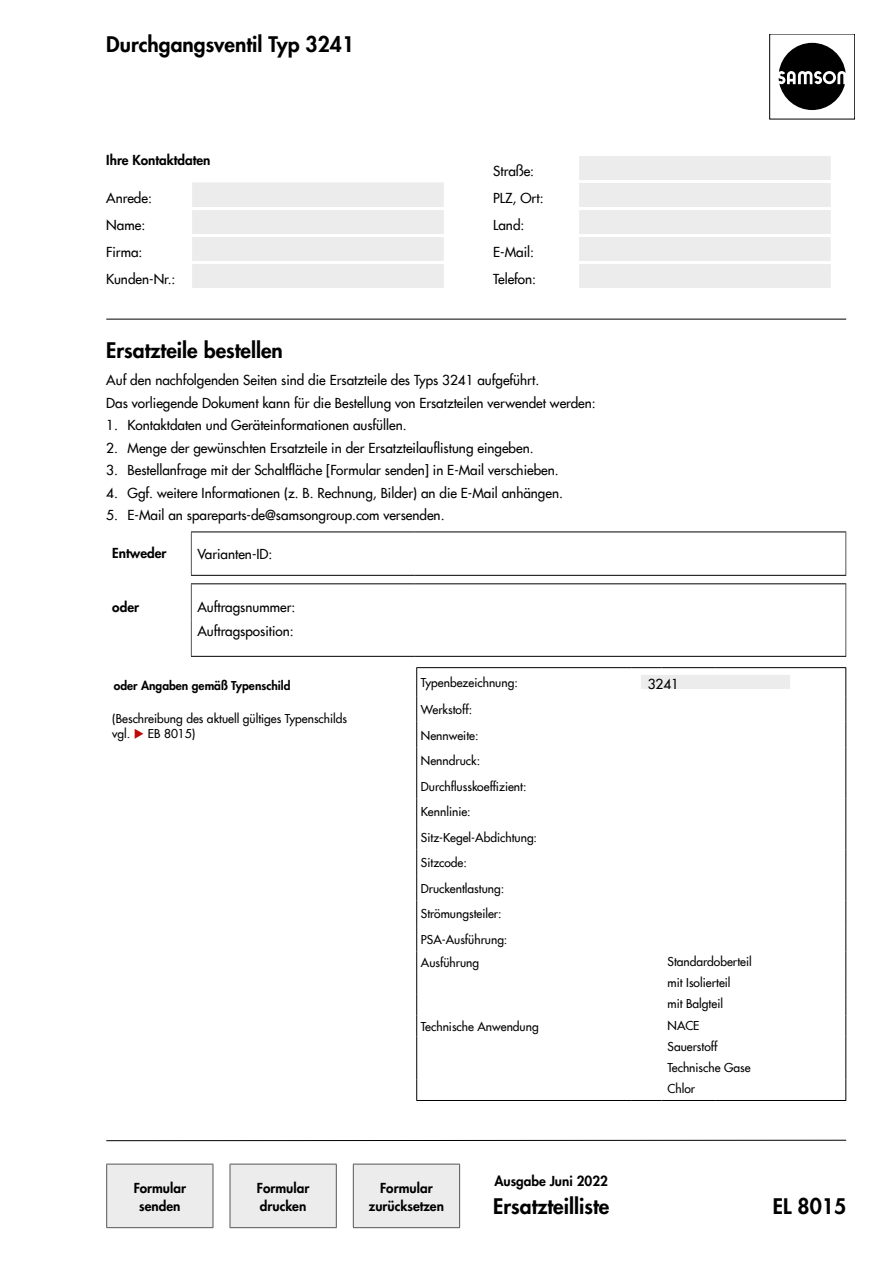
<style>
.page{position:relative;width:893px;height:1263px;background:#fff}
.page>*{position:absolute;margin:0;border:0;box-sizing:border-box;transform-origin:0 0}
.Heading_EL{font:800 21px "Futura Com";color:#000}
.BodyText_EL{font:500 13.5px/27px "Futura Com";color:#000}
.t1{font:800 13.5px/18px "Futura Com";color:#000;text-align:center}
.t2{font:500 12px/15px "Futura Com";color:#000}
.t3{font:800 12px "Futura Com";color:#000}
.s1{color:#bb0c0a}
</style>
<div class="page">
<div style="left:192px;top:182px;width:252px;height:106px;background:#ececed"></div>
<hr style="left:191px;top:207px;width:256px;height:3px;background:#fff">
<hr style="left:191px;top:234px;width:256px;height:3px;background:#fff">
<hr style="left:191px;top:261px;width:256px;height:3px;background:#fff">
<div style="left:579px;top:156px;width:252px;height:132px;background:#ececed"></div>
<hr style="left:578px;top:180px;width:256px;height:3px;background:#fff">
<hr style="left:578px;top:207px;width:256px;height:3px;background:#fff">
<hr style="left:578px;top:234px;width:256px;height:3px;background:#fff">
<hr style="left:578px;top:261px;width:256px;height:3px;background:#fff">
<hr style="left:414px;top:531px;width:432px;height:1px;background:#000">
<hr style="left:414px;top:575px;width:432px;height:1px;background:#000">
<hr style="left:845px;top:532px;width:1px;height:43px;background:#565656">
<hr style="left:845px;top:584px;width:1px;height:37px;background:#565656">
<hr style="left:845px;top:621px;width:1px;height:35px;background:#565656">
<hr style="left:191px;top:531px;width:223px;height:1px;background:#000">
<hr style="left:191px;top:575px;width:223px;height:1px;background:#000">
<hr style="left:191px;top:583px;width:223px;height:1px;background:#000">
<hr style="left:414px;top:583px;width:432px;height:1px;background:#000">
<hr style="left:191px;top:656px;width:223px;height:1px;background:#000">
<hr style="left:414px;top:656px;width:432px;height:1px;background:#000">
<hr style="left:191px;top:532px;width:1px;height:43px;background:#565656">
<hr style="left:191px;top:584px;width:1px;height:37px;background:#565656">
<hr style="left:191px;top:621px;width:1px;height:35px;background:#565656">
<svg style="left:107px;top:1164px;width:352px;height:64px;background:#ededed"></svg>
<hr style="left:106px;top:1164px;width:107px;height:1px;background:#565656">
<hr style="left:106px;top:1164px;width:1px;height:63px;background:#565656">
<hr style="left:213px;top:1164px;width:1px;height:63px;background:#565656">
<hr style="left:106px;top:1227px;width:107px;height:1px;background:#565656">
<hr style="left:230px;top:1164px;width:107px;height:1px;background:#565656">
<hr style="left:230px;top:1164px;width:1px;height:63px;background:#565656">
<hr style="left:336px;top:1164px;width:1px;height:63px;background:#565656">
<hr style="left:230px;top:1227px;width:107px;height:1px;background:#565656">
<hr style="left:353px;top:1164px;width:107px;height:1px;background:#565656">
<hr style="left:353px;top:1164px;width:1px;height:63px;background:#565656">
<hr style="left:459px;top:1164px;width:1px;height:63px;background:#565656">
<hr style="left:353px;top:1227px;width:107px;height:1px;background:#565656">
<hr style="left:106px;top:319px;width:740px;height:1px;background:#000">
<svg style="left:106px;top:1139px;width:741px;height:2px"></svg>
<svg style="left:779px;top:43px;width:67px;height:67px"></svg>
<hr style="left:416px;top:667px;width:216px;height:1px;background:#000">
<hr style="left:632px;top:667px;width:30px;height:1px;background:#000">
<hr style="left:662px;top:667px;width:53px;height:1px;background:#000">
<hr style="left:715px;top:667px;width:131px;height:1px;background:#000">
<svg style="left:416px;top:668px;width:1px;height:432px"></svg>
<hr style="left:416px;top:1100px;width:216px;height:1px;background:#000">
<svg style="left:845px;top:668px;width:1px;height:432px"></svg>
<hr style="left:632px;top:1100px;width:30px;height:1px;background:#000">
<hr style="left:662px;top:1100px;width:53px;height:1px;background:#000">
<hr style="left:715px;top:1100px;width:131px;height:1px;background:#000">
<div style="left:639px;top:673px;width:153px;height:17px;background:#ececed"></div>
<hr style="left:638px;top:672px;width:155px;height:3px;background:#fff">
<hr style="left:638px;top:675px;width:3px;height:14px;background:#fff">
<hr style="left:790px;top:675px;width:3px;height:14px;background:#fff">
<hr style="left:638px;top:689px;width:155px;height:3px;background:#fff">
<p class="Heading_EL" style="left:106px;top:28px;width:249px">Durchgangsventil Typ 3241</p>
<p class="t1" style="left:106px;top:150px;width:106px">Ihre Kontaktdaten</p>
<p class="BodyText_EL" style="left:106px;top:183px;width:71px">Anrede:<br>Name:<br>Firma:<br>Kunden-Nr.:</p>
<p class="BodyText_EL" style="left:493px;top:156px;width:52px">Straße:<br>PLZ, Ort:<br>Land:<br>E-Mail:<br>Telefon:</p>
<h1 class="Heading_EL" style="left:106px;top:334px;width:178px">Ersatzteile bestellen</h1>
<p class="BodyText_EL" style="left:106px;top:368px;width:491px;line-height:22.5px">Auf den nachfolgenden Seiten sind die Ersatzteile des Typs 3241 aufgeführt.<br>Das vorliegende Dokument kann für die Bestellung von Ersatzteilen verwendet werden:</p>
<p class="BodyText_EL" style="left:106px;top:411px;width:302px">1. Kontaktdaten und Geräteinformationen ausfüllen.</p>
<p class="BodyText_EL" style="left:106px;top:433px;width:429px">2. Menge der gewünschten Ersatzteile in der Ersatzteilauflistung eingeben.</p>
<p class="BodyText_EL" style="left:106px;top:456px;width:454px">3. Bestellanfrage mit der Schaltfläche [Formular senden] in E-Mail verschieben.</p>
<p class="BodyText_EL" style="left:106px;top:478px;width:458px">4. Ggf. weitere Informationen (z. B. Rechnung, Bilder) an die E-Mail anhängen.</p>
<p class="BodyText_EL" style="left:106px;top:501px;width:340px">5. E-Mail an spareparts-de@samsongroup.com versenden.</p>
<p class="t1" style="left:112px;top:543px;width:56px">Entweder</p>
<p class="BodyText_EL" style="left:197px;top:540px;width:77px">Varianten-ID:</p>
<p class="t1" style="left:112px;top:597px;width:28px">oder</p>
<p class="BodyText_EL" style="left:197px;top:594px;width:100px;line-height:24px">Auftragsnummer:<br>Auftragsposition:</p>
<p class="t3" style="left:114px;top:677px;width:178px">oder Angaben gemäß Typenschild</p>
<p class="t2" style="left:112px;top:711px;width:236px">(Beschreibung des aktuell gültiges Typenschilds vgl. <span class="s1">◆</span> EB 8015)</p>
<p class="t2" style="left:421px;top:674px;width:98px">Typenbezeichnung:</p>
<p class="BodyText_EL" style="left:648px;top:669px;width:33px">3241</p>
<p class="t2" style="left:421px;top:701px;width:53px">Werkstoff:</p>
<p class="t2" style="left:421px;top:727px;width:59px">Nennweite:</p>
<p class="t2" style="left:421px;top:753px;width:61px">Nenndruck:</p>
<p class="t2" style="left:421px;top:778px;width:107px">Durchflusskoeffizient:</p>
<p class="t2" style="left:421px;top:804px;width:51px">Kennlinie:</p>
<p class="t2" style="left:421px;top:829px;width:118px">Sitz-Kegel-Abdichtung:</p>
<p class="t2" style="left:421px;top:855px;width:47px">Sitzcode:</p>
<p class="t2" style="left:421px;top:880px;width:85px">Druckentlastung:</p>
<p class="t2" style="left:421px;top:906px;width:82px">Strömungsteiler:</p>
<p class="t2" style="left:421px;top:931px;width:88px">PSA-Ausführung:</p>
<p class="t2" style="left:421px;top:955px;width:60px">Ausführung</p>
<p class="t2" style="left:668px;top:953px;width:86px">Standardoberteil</p>
<p class="t2" style="left:668px;top:974px;width:64px">mit Isolierteil</p>
<p class="t2" style="left:668px;top:996px;width:57px">mit Balgteil</p>
<p class="t2" style="left:421px;top:1018px;width:119px">Technische Anwendung</p>
<p class="t2" style="left:668px;top:1017px;width:33px">NACE</p>
<p class="t2" style="left:668px;top:1038px;width:51px">Sauerstoff</p>
<p class="t2" style="left:668px;top:1059px;width:85px">Technische Gase</p>
<p class="t2" style="left:668px;top:1081px;width:29px">Chlor</p>
<p class="t1" style="left:134px;top:1178px;width:54px">Formular senden</p>
<p class="t1" style="left:257px;top:1178px;width:54px;text-align:left">Formular drucken</p>
<p class="t1" style="left:369px;top:1178px;width:77px">Formular zurücksetzen</p>
<p class="t1" style="left:494px;top:1172px;width:115px">Ausgabe Juni 2022</p>
<h1 class="Heading_EL" style="left:493px;top:1190px;width:118px">Ersatzteilliste</h1>
<h1 class="Heading_EL" style="left:773px;top:1190px;width:75px">EL 8015</h1>
</div>
